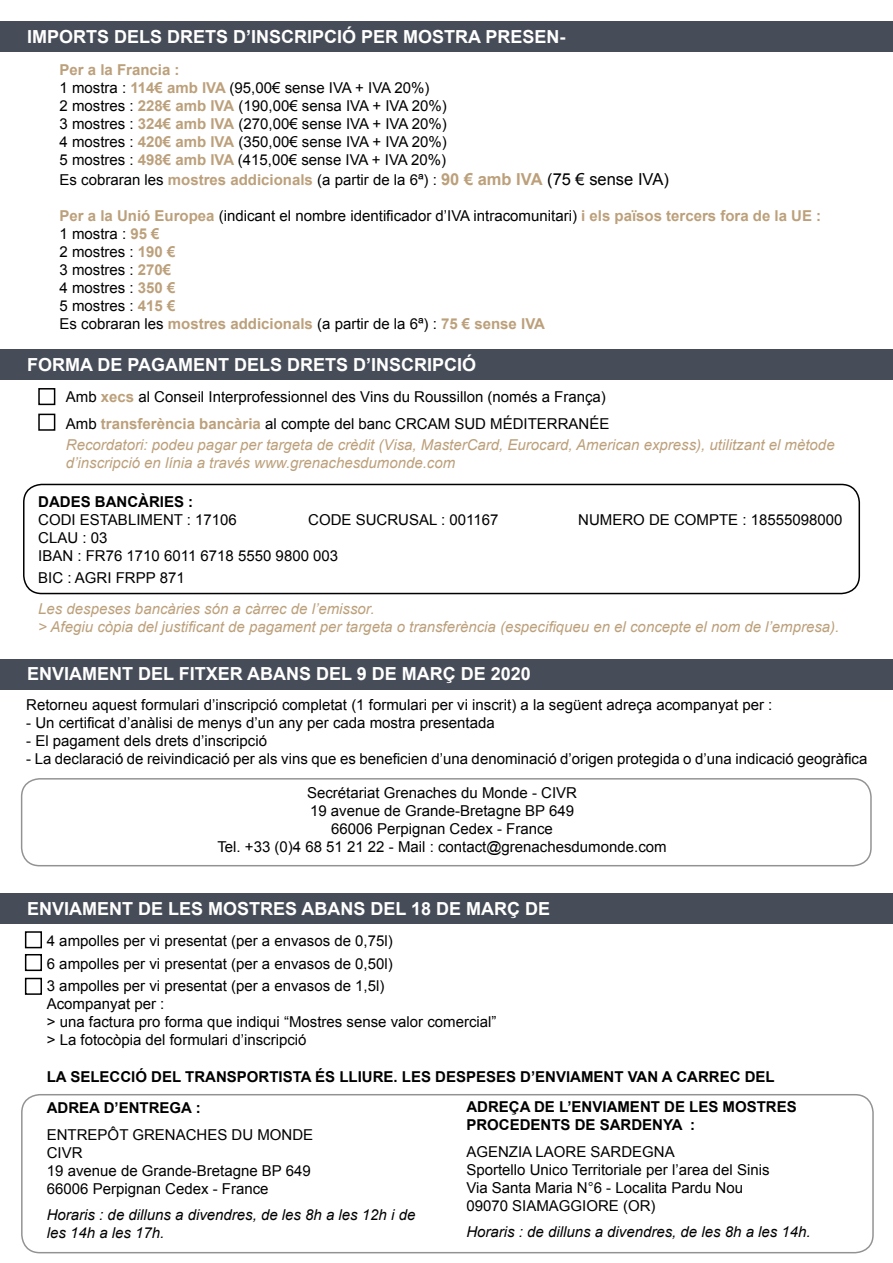
<style>
.page{position:relative;width:893px;height:1263px;background:#fff}
.page>*{position:absolute;margin:0;border:0;box-sizing:border-box;transform-origin:0 0}
.t1{font:700 18px "Arial";color:#fff}
.t2{font:15px/18px "Arial";color:#000}
.t3{font:italic 15px/18px "Arial";color:#bca07b}
.t4{font:700 15px "Arial";color:#000}
.t5{font:italic 15px/18px "Arial";color:#000}
.s1{font-weight:700;color:#bca07b}
.s2{font-weight:700;font-size:16.5px;color:#bca07b}
.s3{font-size:16.5px}
</style>
<div class="page">
<div style="left:0;top:21px;width:893px;height:31px;background:#474d58"></div>
<div style="left:0;top:349px;width:893px;height:31px;background:#474d58"></div>
<div style="left:38px;top:388px;width:17px;height:17px;border:2px solid #000"></div>
<div style="left:38px;top:414px;width:17px;height:17px;border:2px solid #000"></div>
<div style="left:0;top:659px;width:893px;height:30px;background:#474d58"></div>
<div style="left:23px;top:484px;width:837px;height:110px;border:2px solid #000;border-radius:18px"></div>
<div style="left:21px;top:778px;width:851px;height:88px;border:2px solid #000;border-radius:18px"></div>
<div style="left:0;top:893px;width:893px;height:30px;background:#474d58"></div>
<div style="left:21px;top:1094px;width:853px;height:159px;border:2px solid #000;border-radius:18px"></div>
<div style="left:25px;top:931px;width:17px;height:17px;border:2px solid #000"></div>
<div style="left:25px;top:954px;width:17px;height:17px;border:2px solid #000"></div>
<div style="left:25px;top:978px;width:17px;height:17px;border:2px solid #000"></div>
<p class="t1" style="left:27px;top:25px;width:540px">IMPORTS DELS DRETS D’INSCRIPCIÓ PER MOSTRA PRESEN-</p>
<p class="t2" style="left:60px;top:61px;width:389px"><span class="s1">Per a la Francia :<br></span>1 mostra : <span class="s1">114€ amb IVA</span> (95,00€ sense IVA + IVA 20%)<br>2 mostres : <span class="s1">228€ amb IVA</span> (190,00€ sensa IVA + IVA 20%)<br>3 mostres : <span class="s1">324€ amb IVA</span> (270,00€ sense IVA + IVA 20%)<br>4 mostres : <span class="s1">420€ amb IVA</span> (350,00€ sense IVA + IVA 20%)<br>5 mostres : <span class="s1">498€ amb IVA</span> (415,00€ sense IVA + IVA 20%)</p>
<p class="t2" style="left:60px;top:171px;width:611px">Es cobraran les <span class="s1">mostres addicionals</span> (a partir de la 6ª) : <span class="s2">90 € amb IVA</span> <span class="s3">(75 € sense IVA)</span></p>
<p class="t2" style="left:60px;top:207px;width:763px"><span class="s1">Per a la Unió Europea</span> (indicant el nombre identificador d’IVA intracomunitari) <span class="s1">i els països tercers fora de la UE :<br></span>1 mostra : <span class="s1">95 €<br></span>2 mostres : <span class="s1">190 €<br></span>3 mostres : <span class="s1">270€<br></span>4 mostres : <span class="s1">350 €<br></span>5 mostres : <span class="s1">415 €<br></span>Es cobraran les <span class="s1">mostres addicionals</span> (a partir de la 6ª) : <span class="s1">75 € sense IVA</span></p>
<p class="t1" style="left:27px;top:353px;width:451px">FORMA DE PAGAMENT DELS DRETS D’INSCRIPCIÓ</p>
<p class="t2" style="left:66px;top:384px;width:545px;line-height:26.7px">Amb <span class="s1">xecs</span> al Conseil Interprofessionnel des Vins du Roussillon (només a França)<br>Amb <span class="s1">transferència bancària</span> al compte del banc CRCAM SUD MÉDITERRANÉE</p>
<p class="t3" style="left:66px;top:436px;width:770px">Recordatori: podeu pagar per targeta de crèdit (Visa, MasterCard, Eurocard, American express), utilitzant el mètode d’inscripció en línia a través www.grenachesdumonde.com</p>
<p class="t4" style="left:38px;top:492px;width:156px">DADES BANCÀRIES :</p>
<p class="t2" style="left:38px;top:511px;width:223px">CODI ESTABLIMENT : 17106 CO</p>
<p class="t2" style="left:331px;top:511px;width:169px">DE SUCRUSAL : 001167</p>
<p class="t2" style="left:578px;top:511px;width:266px">NUMERO DE COMPTE : 18555098000</p>
<p class="t2" style="left:38px;top:529px;width:301px">CLAU : 03<br>IBAN : FR76 1710 6011 6718 5550 9800 003</p>
<p class="t2" style="left:38px;top:569px;width:148px">BIC : AGRI FRPP 871</p>
<p class="t3" style="left:38px;top:599px;width:803px">Les despeses bancàries són a càrrec de l’emissor.<br>&gt; Afegiu còpia del justificant de pagament per targeta o transferència (especifiqueu en el concepte el nom de l’empresa).</p>
<p class="t1" style="left:27px;top:662px;width:389px">ENVIAMENT DEL FITXER ABANS DEL 9 de mar</p>
<p class="t1" style="left:443px;top:662px;width:90px">ç de 2020</p>
<p class="t2" style="left:26px;top:695px;width:748px">Retorneu aquest formulari d’inscripció completat (1 formulari per vi inscrit) a la següent adreça acompanyat per :</p>
<p class="t2" style="left:26px;top:713px;width:470px">- Un certificat d’anàlisi de menys d’un any per cada mostra presentada</p>
<p class="t2" style="left:26px;top:731px;width:242px">- El pagament dels drets d’inscripció</p>
<p class="t2" style="left:26px;top:749px;width:843px">- La declaració de reivindicació per als vins que es beneficien d’una denominació d’origen protegida o d’una indicació geogràfica</p>
<p class="t2" style="left:217px;top:784px;width:451px;text-align:center">Secrétariat Grenaches du Monde - CIVR<br>19 avenue de Grande-Bretagne BP 649<br>66006 Perpignan Cedex - France<br>Tel. +33 (0)4 68 51 21 22 - Mail : contact@grenachesdumonde.com</p>
<p class="t1" style="left:27px;top:896px;width:454px">ENVIAMENT DE LES MOSTRES ABANS DEL 18 de mar</p>
<p class="t1" style="left:507px;top:896px;width:31px">ç de</p>
<p class="t2" style="left:47px;top:930px;width:347px;line-height:22.2px;text-align:justify">4 ampolles per vi presentat (per a envasos de 0,75l)<br>6 ampolles per vi presentat (per a envasos de 0,50l)<br>3 ampolles per vi presentat (per a envasos de 1,5l)</p>
<p class="t2" style="left:47px;top:995px;width:451px">Acompanyat per :<br>&gt; una factura pro forma que indiqui “Mostres sense valor comercial” &gt; La fotocòpia del formulari d’inscripció</p>
<p class="t4" style="left:47px;top:1067px;width:729px">LA SELECCIÓ DEL TRANSPORTISTA ÉS LLIURE. LES DESPESES D’ENVIAMENT VAN A CARREC DEL</p>
<p class="t4" style="left:47px;top:1098px;width:155px">ADREA D’ENTREGA :</p>
<p class="t2" style="left:47px;top:1126px;width:268px">ENTREPÔT GRENACHES DU MONDE<br>CIVR<br>19 avenue de Grande-Bretagne BP 649<br>66006 Perpignan Cedex - France</p>
<p class="t5" style="left:47px;top:1206px;width:370px">Horaris : de dilluns a divendres, de les 8h a les 12h i de les 14h a les 17h.</p>
<p class="t4" style="left:466px;top:1097px;width:22px">Adre</p>
<p class="t4" style="left:509px;top:1097px;width:74px">ça de l’enviament</p>
<p class="t4" style="left:664px;top:1097px;width:36px">de les</p>
<p class="t4" style="left:722px;top:1097px;width:12px">mostres</p>
<p class="t4" style="left:466px;top:1115px;width:12px">procedents</p>
<p class="t4" style="left:575px;top:1115px;width:122px">de SARDENYA :</p>
<p class="t2" style="left:466px;top:1143px;width:305px">AGENZIA LAORE SARDEGNA<br>Sportello Unico Territoriale per l’area del Sinis Via Santa Maria N°6 - Localita Pardu Nou 09070 SIAMAGGIORE (OR)</p>
<p class="t5" style="left:466px;top:1223px;width:346px">Horaris : de dilluns a divendres, de les 8h a les 14h.</p>
</div>
